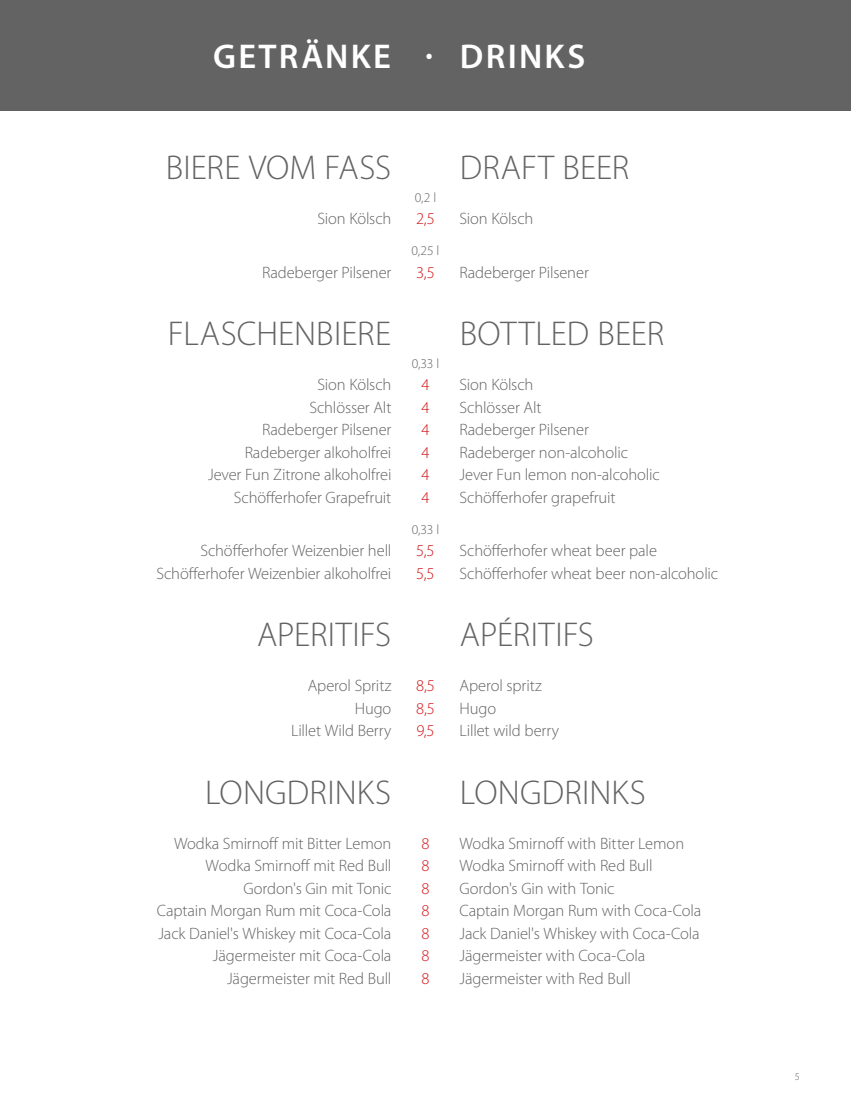
<style>
.page{position:relative;width:851px;height:1106px;background:#fff}
.page>*{position:absolute;margin:0;border:0;box-sizing:border-box;transform-origin:0 0}
.t1{font:300 34.5px "Myriad Pro";letter-spacing:.005em;color:#646363}
.t2{font:600 34.5px "Myriad Pro";letter-spacing:.065em;color:#fff}
.t3{font:300 16.5px/22.5px "Myriad Pro";letter-spacing:-.005em;color:#646363;text-align:right}
.t4{font:300 16.5px/22.5px "Myriad Pro";color:#d21418;text-align:justify}
.t5{font:300 13.5px "Myriad Pro";color:#646363}
.t6{font:300 10.5px "Myriad Pro";color:#646363}
</style>
<div class="page">
<div style="left:0;top:0;width:850px;height:111px;background:#646363"></div>
<h1 class="t2" style="left:213px;top:37px;width:374px">GETRÄNKE · DRINKS</h1>
<h1 class="t1" style="left:166px;top:148px;width:227px">BIERE VOM FASS</h1>
<p class="t3" style="left:317px;top:207px;width:75px">Sion Kölsch</p>
<p class="t3" style="left:262px;top:261px;width:131px">Radeberger Pilsener</p>
<h1 class="t1" style="left:168px;top:314px;width:225px">FLASCHENBIERE</h1>
<p class="t3" style="left:208px;top:373px;width:185px">Sion Kölsch<br>Schlösser Alt<br>Radeberger Pilsener<br>Radeberger alkoholfrei<br>Jever Fun Zitrone alkoholfrei<br>Schöfferhofer Grapefruit</p>
<p class="t3" style="left:156px;top:540px;width:236px">Schöfferhofer Weizenbier hell<br>Schöfferhofer Weizenbier alkoholfrei</p>
<h1 class="t1" style="left:257px;top:615px;width:135px">APERITIFS</h1>
<p class="t3" style="left:291px;top:674px;width:102px">Aperol Spritz<br>Hugo<br>Lillet Wild Berry</p>
<h1 class="t1" style="left:205px;top:773px;width:187px">LONGDRINKS</h1>
<p class="t3" style="left:157px;top:832px;width:236px">Wodka Smirnoff mit Bitter Lemon<br>Wodka Smirnoff mit Red Bull<br>Gordon's Gin mit Tonic<br>Captain Morgan Rum mit Coca-Cola<br>Jack Daniel's Whiskey mit Coca-Cola<br>Jägermeister mit Coca-Cola<br>Jägermeister mit Red Bull</p>
<p class="t5" style="left:414px;top:190px;width:23px">0,2 l</p>
<p class="t4" style="left:416px;top:207px;width:20px">2,5</p>
<p class="t5" style="left:411px;top:243px;width:30px">0,25 l</p>
<p class="t4" style="left:416px;top:261px;width:20px">3,5</p>
<p class="t5" style="left:411px;top:356px;width:29px">0,33 l</p>
<p class="t4" style="left:421px;top:373px;width:10px">4<br>4<br>4<br>4<br>4<br>4</p>
<p class="t5" style="left:411px;top:522px;width:29px">0,33 l</p>
<p class="t4" style="left:416px;top:539px;width:20px">5,5<br>5,5</p>
<p class="t4" style="left:416px;top:674px;width:20px">8,5<br>8,5<br>9,5</p>
<p class="t4" style="left:421px;top:832px;width:10px">8<br>8<br>8<br>8<br>8<br>8<br>8</p>
<h1 class="t1" style="left:460px;top:148px;width:171px">DRAFT BEER</h1>
<p class="t3" style="left:459px;top:207px;width:75px">Sion Kölsch</p>
<p class="t3" style="left:459px;top:261px;width:131px">Radeberger Pilsener</p>
<h1 class="t1" style="left:460px;top:314px;width:206px">BOTTLED BEER</h1>
<p class="t3" style="left:459px;top:373px;width:202px;text-align:left">Sion Kölsch<br>Schlösser Alt<br>Radeberger Pilsener<br>Radeberger non-alcoholic<br>Jever Fun lemon non-alcoholic<br>Schöfferhofer grapefruit</p>
<p class="t3" style="left:459px;top:540px;width:260px;text-align:left">Schöfferhofer wheat beer pale<br>Schöfferhofer wheat beer non-alcoholic</p>
<h1 class="t1" style="left:460px;top:615px;width:135px">APÉRITIFS</h1>
<p class="t3" style="left:459px;top:674px;width:101px;text-align:left">Aperol spritz<br>Hugo<br>Lillet wild berry</p>
<h1 class="t1" style="left:460px;top:773px;width:187px">LONGDRINKS</h1>
<p class="t3" style="left:459px;top:832px;width:243px;text-align:left">Wodka Smirnoff with Bitter Lemon<br>Wodka Smirnoff with Red Bull<br>Gordon's Gin with Tonic<br>Captain Morgan Rum with Coca-Cola<br>Jack Daniel's Whiskey with Coca-Cola<br>Jägermeister with Coca-Cola<br>Jägermeister with Red Bull</p>
<p class="t6" style="left:794px;top:1070px;width:7px">5</p>
</div>
